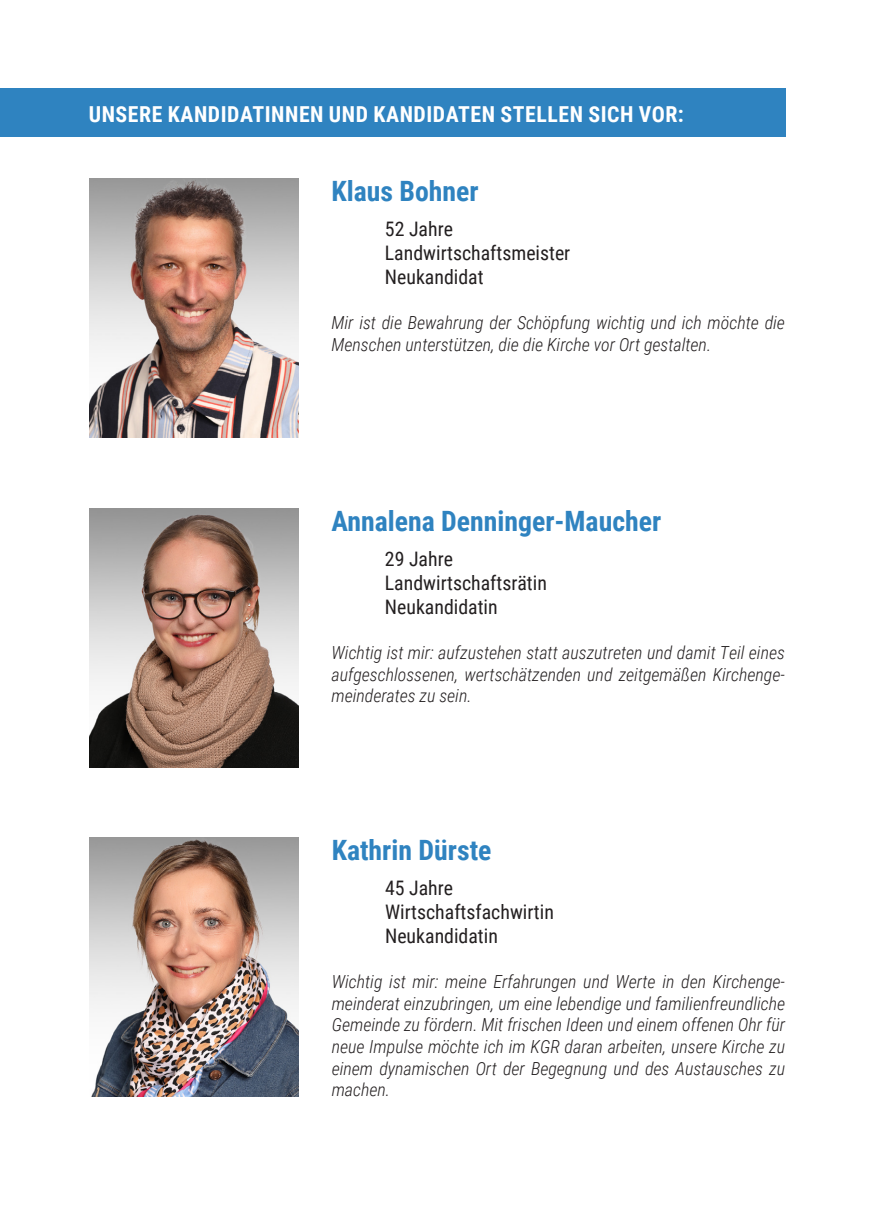
<style>
.page{position:relative;width:874px;height:1225px;background:#fff}
.page>*{position:absolute;margin:0;border:0;box-sizing:border-box;transform-origin:0 0}
.Wort_zum_Sonntag_Grundtext{font:700 28px "Roboto Condensed";color:#2f83c0}
.t1{font:700 22px "Roboto Condensed";letter-spacing:.025em;color:#fff}
.Wort_zum_Sonntag_Grundtext-2{font:20px/24px "Roboto Condensed";color:#231f20}
.Wort_zum_Sonntag_Grundtext-3{font:italic 300 18px/21.6px "Roboto Condensed";color:#231f20;text-align:justify}
</style>
<div class="page">
<img style="left:89px;top:179px;width:209px;height:258px">
<img style="left:89px;top:508px;width:209px;height:259px">
<img style="left:89px;top:837px;width:209px;height:259px">
<div style="left:0;top:89px;width:784px;height:48px;background:#2f83c0"></div>
<p class="t1" style="left:89px;top:99px;width:596px">UNSERE KANDIDATINNEN UND KANDIDATEN STELLEN SICH VOR:</p>
<p class="Wort_zum_Sonntag_Grundtext" style="left:331px;top:171px;width:149px">Klaus Bohner</p>
<p class="Wort_zum_Sonntag_Grundtext-2" style="left:385px;top:217px;width:187px">52 Jahre<br>Landwirtschaftsmeister<br>Neukandidat</p>
<p class="Wort_zum_Sonntag_Grundtext-3" style="left:331px;top:312px;width:454px">Mir ist die Bewahrung der Schöpfung wichtig und ich möchte die<br>Menschen unterstützen, die die Kirche vor Ort gestalten.</p>
<p class="Wort_zum_Sonntag_Grundtext" style="left:331px;top:501px;width:331px">Annalena Denninger-Maucher</p>
<p class="Wort_zum_Sonntag_Grundtext-2" style="left:385px;top:546px;width:163px">29 Jahre<br>Landwirtschaftsrätin<br>Neukandidatin</p>
<p class="Wort_zum_Sonntag_Grundtext-3" style="left:331px;top:641px;width:454px">Wichtig ist mir: aufzustehen statt auszutreten und damit Teil eines aufgeschlossenen, wertschätzenden und zeitgemäßen Kirchenge&shy;meinderates zu sein.</p>
<p class="Wort_zum_Sonntag_Grundtext" style="left:331px;top:830px;width:161px">Kathrin Dürste</p>
<p class="Wort_zum_Sonntag_Grundtext-2" style="left:385px;top:875px;width:170px">45 Jahre<br>Wirtschaftsfachwirtin<br>Neukandidatin</p>
<p class="Wort_zum_Sonntag_Grundtext-3" style="left:331px;top:970px;width:455px">Wichtig ist mir: meine Erfahrungen und Werte in den Kirchenge&shy;meinderat einzubringen, um eine lebendige und familienfreundliche Gemeinde zu fördern. Mit frischen Ideen und einem offenen Ohr für neue Impulse möchte ich im KGR daran arbeiten, unsere Kirche zu einem dynamischen Ort der Begegnung und des Austausches zu machen.</p>
</div>
